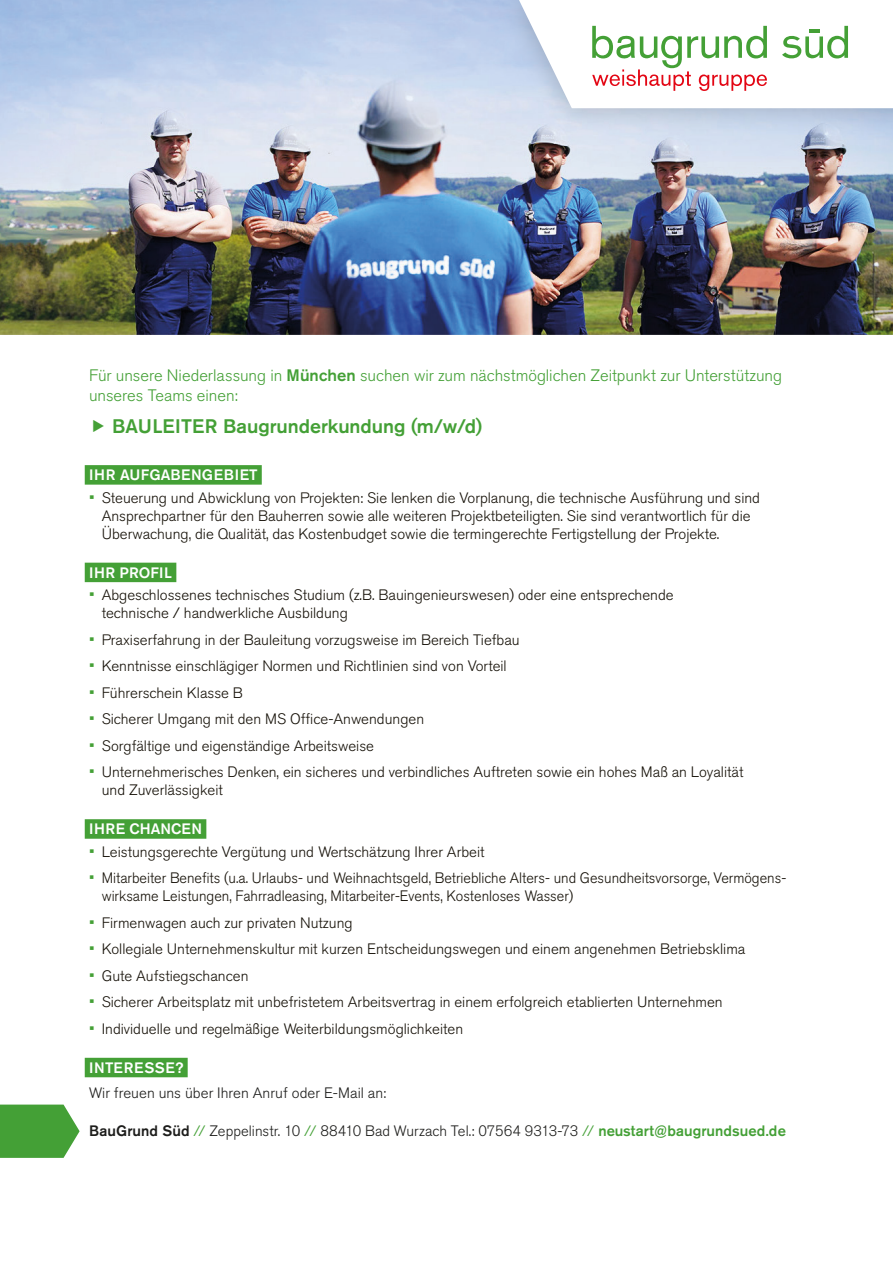
<style>
.page{position:relative;width:893px;height:1263px;background:#fff}
.page>*{position:absolute;margin:0;border:0;box-sizing:border-box;transform-origin:0 0}
.t1{font:500 19.5px "Akzidenz Grotesk Pro";color:#44a036}
.t2{font:300 16.5px/19.8px "Akzidenz Grotesk Pro";color:#44a036}
.t3{font:300 15px/18px "Akzidenz Grotesk Pro";color:#151007}
.t4{font:300 15px/18px "Akzidenz Grotesk Pro";color:#151007;scale:.96 1}
.t5{font:300 15px "Akzidenz Grotesk Pro";letter-spacing:.005em;color:#1d1d1b}
.t6{font:500 15px "Akzidenz Grotesk Pro";letter-spacing:.04em;color:#fff}
.t7{font:500 15px "Akzidenz Grotesk Pro";color:#fff}
.t8{font:500 15px "Akzidenz Grotesk Pro";letter-spacing:.02em;color:#fff}
.s1{font-weight:500}
.s2{font-size:16.5px;color:#44a036}
.s3{color:#44a036}
.s4{font-weight:500;color:#44a036}
</style>
<div class="page">
<div style="left:85px;top:465px;width:177px;height:20px;background:#44a036"></div>
<div style="left:85px;top:563px;width:91px;height:19px;background:#44a036"></div>
<div style="left:85px;top:819px;width:121px;height:20px;background:#44a036"></div>
<div style="left:85px;top:1058px;width:103px;height:19px;background:#44a036"></div>
<svg style="left:0;top:1104px;width:80px;height:54px;background:#59ab4d"></svg>
<img style="left:0;top:0;width:893px;height:335px">
<img style="left:495px;top:0;width:398px;height:135px">
<svg style="left:519px;top:0;width:374px;height:108px"></svg>
<p class="t2" style="left:89px;top:365px;width:695px">Für unsere Niederlassung in <span class="s1">München</span> suchen wir zum nächstmöglichen Zeitpunkt zur Unterstützung unseres Teams einen:</p>
<h1 class="t1" style="left:112px;top:413px;width:372px">BAULEITER Baugrunderkundung (m/w/d)</h1>
<p class="t6" style="left:89px;top:465px;width:170px">IHR AUFGABENGEBIET</p>
<p class="t3" style="left:102px;top:488px;width:660px;text-indent:-13px"><span class="s2">•</span> Steuerung und Abwicklung von Projekten: Sie lenken die Vorplanung, die technische Ausführung und sind<br>Ansprechpartner für den Bauherren sowie alle weiteren Projektbeteiligten. Sie sind verantwortlich für die<br>Überwachung, die Qualität, das Kostenbudget sowie die termingerechte Fertigstellung der Projekte.</p>
<p class="t8" style="left:89px;top:563px;width:85px">IHR PROFIL</p>
<p class="t3" style="left:102px;top:586px;width:573px;text-indent:-13px"><span class="s2">•</span> Abgeschlossenes technisches Studium (z.B. Bauingenieurswesen) oder eine entsprechende technische / handwerkliche Ausbildung</p>
<p class="t3" style="left:89px;top:630px;width:432px"><span class="s2">•</span> Praxiserfahrung in der Bauleitung vorzugsweise im Bereich Tiefbau</p>
<p class="t3" style="left:89px;top:657px;width:419px"><span class="s2">•</span> Kenntnisse einschlägiger Normen und Richtlinien sind von Vorteil</p>
<p class="t3" style="left:89px;top:683px;width:155px"><span class="s2">•</span> Führerschein Klasse B</p>
<p class="t3" style="left:89px;top:710px;width:337px"><span class="s2">•</span> Sicherer Umgang mit den MS Office-Anwendungen</p>
<p class="t3" style="left:89px;top:736px;width:287px"><span class="s2">•</span> Sorgfältige und eigenständige Arbeitsweise</p>
<p class="t3" style="left:102px;top:763px;width:643px;text-indent:-13px"><span class="s2">•</span> Unternehmerisches Denken, ein sicheres und verbindliches Auftreten sowie ein hohes Maß an Loyalität und Zuverlässigkeit</p>
<p class="t7" style="left:89px;top:819px;width:115px">IHRE CHANCEN</p>
<p class="t3" style="left:89px;top:842px;width:397px"><span class="s2">•</span> Leistungsgerechte Vergütung und Wertschätzung Ihrer Arbeit</p>
<p class="t4" style="left:102px;top:869px;width:714px;text-indent:-13px"><span class="s2">•</span> Mitarbeiter Benefits (u.a. Urlaubs- und Weihnachtsgeld, Betriebliche Alters- und Gesundheitsvorsorge, Vermögens&shy;wirksame Leistungen, Fahrradleasing, Mitarbeiter-Events, Kostenloses Wasser)</p>
<p class="t3" style="left:89px;top:913px;width:265px"><span class="s2">•</span> Firmenwagen auch zur privaten Nutzung</p>
<p class="t3" style="left:89px;top:940px;width:658px"><span class="s2">•</span> Kollegiale Unternehmenskultur mit kurzen Entscheidungswegen und einem angenehmen Betriebsklima</p>
<p class="t3" style="left:89px;top:966px;width:161px"><span class="s2">•</span> Gute Aufstiegschancen</p>
<p class="t3" style="left:89px;top:993px;width:635px"><span class="s2">•</span> Sicherer Arbeitsplatz mit unbefristetem Arbeitsvertrag in einem erfolgreich etablierten Unternehmen</p>
<p class="t3" style="left:89px;top:1019px;width:376px"><span class="s2">•</span> Individuelle und regelmäßige Weiterbildungsmöglichkeiten</p>
<p class="t6" style="left:89px;top:1058px;width:96px">INTERESSE?</p>
<p class="t5" style="left:89px;top:1083px;width:299px">Wir freuen uns über Ihren Anruf oder E-Mail an:</p>
<p class="t5" style="left:89px;top:1121px;width:698px"><span class="s1">BauGrund Süd</span> <span class="s3">//</span> Zeppelinstr. 10 <span class="s3">//</span> 88410 Bad Wurzach Tel.: 07564 9313-73 <span class="s3">//</span> <span class="s4">neustart@baugrundsued.de</span></p>
</div>
